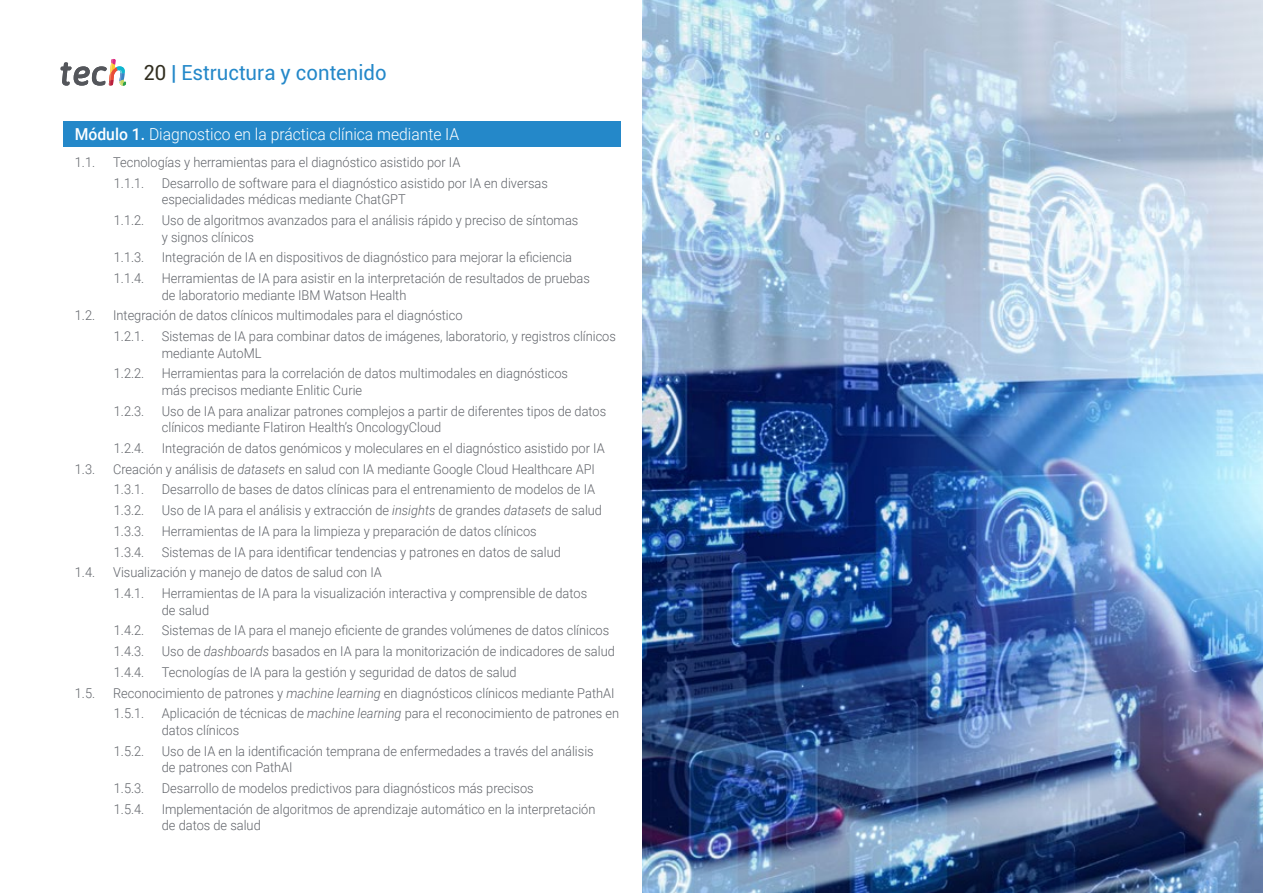
<style>
.page{position:relative;width:1263px;height:893px;background:#fff}
.page>*{position:absolute;margin:0;border:0;box-sizing:border-box;transform-origin:0 0}
.t1{font:21px "Roboto";color:#2488c9}
.t2{font:300 16.5px "Roboto";color:#fff;scale:.95 1}
.t3{font:300 13.5px/16.5px "Roboto";color:#61646a;scale:.95 1}
.s1{color:#312e20}
.s2{font-weight:500}
.s3{font-style:italic}
</style>
<div class="page">
<img style="left:642px;top:0;width:621px;height:893px">
<div style="left:64px;top:121px;width:557px;height:25px;background:#2488c9"></div>
<svg style="left:61px;top:59px;width:65px;height:27px"></svg>
<h1 class="t1" style="left:144px;top:57px;width:245px"><span class="s1">20</span> | Estructura y contenido</h1>
<p class="t2" style="left:75px;top:123px;width:406px"><span class="s2">Módulo 1.</span> Diagnostico en la práctica clínica mediante IA</p>
<p class="t3" style="left:75px;top:154px;width:23px">1.1.</p>
<p class="t3" style="left:113px;top:151px;width:367px;line-height:20.7px">Tecnologías y herramientas para el diagnóstico asistido por IA<br>1.1.1.</p>
<p class="t3" style="left:162px;top:174px;width:408px">Desarrollo de software para el diagnóstico asistido por IA en diversas especialidades médicas mediante ChatGPT</p>
<p class="t3" style="left:114px;top:212px;width:34px">1.1.2.</p>
<p class="t3" style="left:162px;top:212px;width:440px">Uso de algoritmos avanzados para el análisis rápido y preciso de síntomas y signos clínicos</p>
<p class="t3" style="left:114px;top:249px;width:34px">1.1.3.</p>
<p class="t3" style="left:162px;top:249px;width:433px">Integración de IA en dispositivos de diagnóstico para mejorar la eficiencia</p>
<p class="t3" style="left:114px;top:270px;width:34px">1.1.4.</p>
<p class="t3" style="left:162px;top:270px;width:452px">Herramientas de IA para asistir en la interpretación de resultados de pruebas de laboratorio mediante IBM Watson Health</p>
<p class="t3" style="left:75px;top:307px;width:23px">1.2.</p>
<p class="t3" style="left:113px;top:305px;width:369px;line-height:20.7px">Integración de datos clínicos multimodales para el diagnóstico<br>1.2.1.</p>
<p class="t3" style="left:162px;top:328px;width:479px">Sistemas de IA para combinar datos de imágenes, laboratorio, y registros clínicos mediante AutoML</p>
<p class="t3" style="left:114px;top:365px;width:34px">1.2.2.</p>
<p class="t3" style="left:162px;top:365px;width:429px">Herramientas para la correlación de datos multimodales en diagnósticos más precisos mediante Enlitic Curie</p>
<p class="t3" style="left:114px;top:402px;width:34px">1.2.3.</p>
<p class="t3" style="left:162px;top:402px;width:469px">Uso de IA para analizar patrones complejos a partir de diferentes tipos de datos clínicos mediante Flatiron Health’s OncologyCloud</p>
<p class="t3" style="left:114px;top:439px;width:34px">1.2.4.</p>
<p class="t3" style="left:162px;top:439px;width:468px">Integración de datos genómicos y moleculares en el diagnóstico asistido por IA</p>
<p class="t3" style="left:75px;top:460px;width:23px">1.3.</p>
<p class="t3" style="left:113px;top:458px;width:509px;line-height:20.7px">Creación y análisis de <span class="s3">datasets</span> en salud con IA mediante Google Cloud Healthcare API<br>1.3.1.</p>
<p class="t3" style="left:162px;top:481px;width:458px">Desarrollo de bases de datos clínicas para el entrenamiento de modelos de IA</p>
<p class="t3" style="left:114px;top:501px;width:34px">1.3.2.</p>
<p class="t3" style="left:162px;top:501px;width:465px">Uso de IA para el análisis y extracción de <span class="s3">insights</span> de grandes <span class="s3">datasets</span> de salud</p>
<p class="t3" style="left:114px;top:522px;width:34px">1.3.3.</p>
<p class="t3" style="left:162px;top:522px;width:396px">Herramientas de IA para la limpieza y preparación de datos clínicos</p>
<p class="t3" style="left:114px;top:543px;width:34px">1.3.4.</p>
<p class="t3" style="left:162px;top:543px;width:421px">Sistemas de IA para identificar tendencias y patrones en datos de salud</p>
<p class="t3" style="left:75px;top:564px;width:23px">1.4.</p>
<p class="t3" style="left:113px;top:562px;width:284px;line-height:20.7px">Visualización y manejo de datos de salud con IA<br>1.4.1.</p>
<p class="t3" style="left:162px;top:584px;width:449px">Herramientas de IA para la visualización interactiva y comprensible de datos de salud</p>
<p class="t3" style="left:114px;top:622px;width:34px">1.4.2.</p>
<p class="t3" style="left:162px;top:622px;width:472px">Sistemas de IA para el manejo eficiente de grandes volúmenes de datos clínicos</p>
<p class="t3" style="left:114px;top:642px;width:34px">1.4.3.</p>
<p class="t3" style="left:162px;top:642px;width:478px">Uso de <span class="s3">dashboards</span> basados en IA para la monitorización de indicadores de salud</p>
<p class="t3" style="left:114px;top:663px;width:34px">1.4.4.</p>
<p class="t3" style="left:162px;top:663px;width:375px">Tecnologías de IA para la gestión y seguridad de datos de salud</p>
<p class="t3" style="left:75px;top:684px;width:23px">1.5.</p>
<p class="t3" style="left:113px;top:682px;width:529px;line-height:20.7px">Reconocimiento de patrones y <span class="s3">machine learning</span> en diagnósticos clínicos mediante PathAI<br>1.5.1.</p>
<p class="t3" style="left:162px;top:705px;width:483px">Aplicación de técnicas de <span class="s3">machine learning</span> para el reconocimiento de patrones en datos clínicos</p>
<p class="t3" style="left:114px;top:742px;width:34px">1.5.2.</p>
<p class="t3" style="left:162px;top:742px;width:456px">Uso de IA en la identificación temprana de enfermedades a través del análisis de patrones con PathAI</p>
<p class="t3" style="left:114px;top:779px;width:34px">1.5.3.</p>
<p class="t3" style="left:162px;top:779px;width:393px">Desarrollo de modelos predictivos para diagnósticos más precisos</p>
<p class="t3" style="left:114px;top:800px;width:34px">1.5.4.</p>
<p class="t3" style="left:162px;top:800px;width:458px">Implementación de algoritmos de aprendizaje automático en la interpretación de datos de salud</p>
</div>
